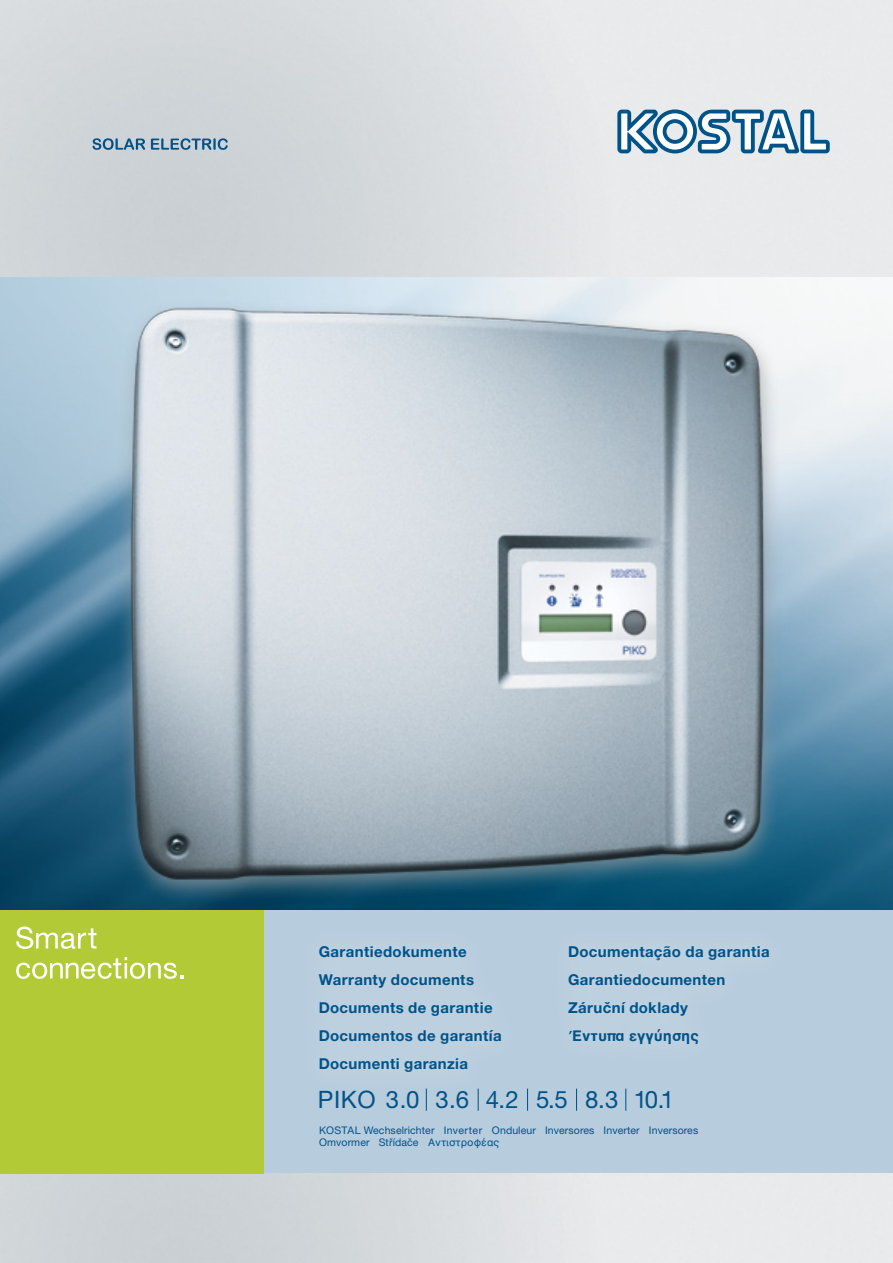
<style>
.page{position:relative;width:893px;height:1263px;background:#fff}
.page>*{position:absolute;margin:0;border:0;box-sizing:border-box;transform-origin:0 0}
.t1{font:24px "Helvetica Neue LT Pro";letter-spacing:.025em;color:#005388}
.t2{font:700 15px/28px "Helvetica Neue LT Pro";letter-spacing:.025em;color:#005388}
.t3{font:700 15px "Helvetica";color:#005388}
.t4{font:10.5px/12px "Helvetica Neue LT Pro";letter-spacing:.01em;color:#005388}
.s1{font-family:"Helvetica"}
</style>
<div class="page">
<img style="left:0;top:0;width:893px;height:910px">
<div style="left:0;top:910px;width:893px;height:264px;background:#b7ccdd"></div>
<div style="left:114px;top:298px;width:667px;height:606px;background:#969b9e;opacity:.75"></div>
<img style="left:115px;top:303px;width:691px;height:591px">
<svg style="left:617px;top:109px;width:213px;height:44px"></svg>
<svg style="left:93px;top:138px;width:52px;height:12px"></svg>
<svg style="left:151px;top:138px;width:77px;height:12px"></svg>
<div style="left:0;top:910px;width:264px;height:264px;background:#b1ca35"></div>
<svg style="left:16px;top:926px;width:80px;height:23px"></svg>
<svg style="left:16px;top:957px;width:168px;height:22px"></svg>
<svg style="left:426px;top:1089px;width:1px;height:22px"></svg>
<svg style="left:478px;top:1089px;width:1px;height:22px"></svg>
<svg style="left:527px;top:1089px;width:1px;height:22px"></svg>
<svg style="left:576px;top:1089px;width:1px;height:22px"></svg>
<svg style="left:625px;top:1089px;width:1px;height:22px"></svg>
<p class="t2" style="left:319px;top:937px;width:185px">Garantiedokumente<br>Warranty documents<br>Documents de garantie<br>Documentos de garantía<br>Documenti garanzia</p>
<p class="t2" style="left:568px;top:937px;width:203px">Documentação da garantia<br>Garantiedocumenten<br>Záruční doklady</p>
<p class="t3" style="left:568px;top:1024px;width:132px">Έντυπα εγγύησης</p>
<h1 class="t1" style="left:318px;top:1084px;width:358px">PIKO 3.0 3.6 4.2 5.5 8.3 10.1</h1>
<p class="t4" style="left:319px;top:1124px;width:381px">KOSTAL Wechselrichter Inverter Onduleur Inversores Inverter Inversores<br>Omvormer Střídače <span class="s1">Αντιστροφέας</span></p>
</div>
